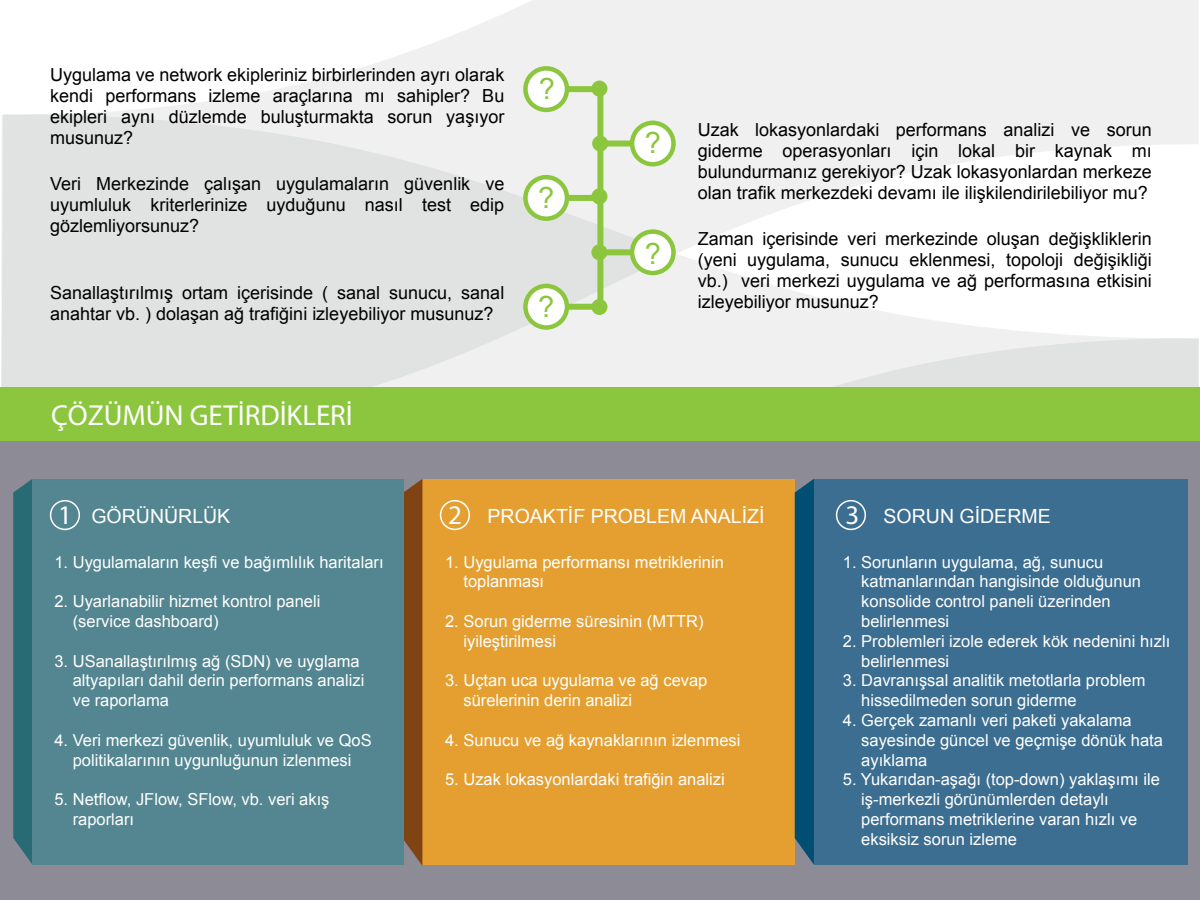
<style>
.page{position:relative;width:1200px;height:900px;background:#fff}
.page>*{position:absolute;margin:0;border:0;box-sizing:border-box;transform-origin:0 0}
.t1{font:29.1px "Arial";color:#8cc63f}
.t2{font:28.95px "Myriad Pro";color:#fff}
.t3{font:27px "Myriad Pro";color:#fff}
.t4{font:19.5px "Arial";color:#fff}
.t5{font:18px/21px "Arial";color:#000;text-align:justify}
.t6{font:16.5px/19.8px "Arial";color:#fff}
</style>
<div class="page">
<svg style="left:77px;top:0;width:1122px;height:387px;fill:#f0f0f0"></svg>
<svg style="left:1px;top:114px;width:675px;height:273px;fill:#e1e2e2"></svg>
<div style="left:0;top:387px;width:1200px;height:513px;background:#8d8b96"></div>
<div style="left:0;top:387px;width:1200px;height:54px;background:#8cc63f"></div>
<div style="left:597px;top:89px;width:6px;height:218px;background:#8cc63f"></div>
<svg style="left:525px;top:68px;width:42px;height:42px"></svg>
<div style="left:523px;top:66px;width:46px;height:46px;border:4px solid #8cc63f;border-radius:50%"></div>
<div style="left:567px;top:86px;width:33px;height:6px;background:#8cc63f"></div>
<div style="left:591px;top:81px;width:16px;height:16px;background:#8cc63f;border-radius:50%"></div>
<svg style="left:525px;top:177px;width:42px;height:42px"></svg>
<div style="left:523px;top:175px;width:46px;height:46px;border:4px solid #8cc63f;border-radius:50%"></div>
<div style="left:567px;top:195px;width:33px;height:6px;background:#8cc63f"></div>
<div style="left:591px;top:188px;width:16px;height:16px;background:#8cc63f;border-radius:50%"></div>
<div style="left:525px;top:286px;width:42px;height:41px;background:#fff;border-radius:50%"></div>
<div style="left:523px;top:284px;width:46px;height:46px;border:4px solid #8cc63f;border-radius:50%"></div>
<div style="left:567px;top:304px;width:33px;height:6px;background:#8cc63f"></div>
<div style="left:591px;top:299px;width:16px;height:16px;background:#8cc63f;border-radius:50%"></div>
<div style="left:599px;top:141px;width:34px;height:6px;background:#8cc63f"></div>
<div style="left:592px;top:136px;width:16px;height:16px;background:#8cc63f;border-radius:50%"></div>
<div style="left:632px;top:123px;width:41px;height:41px;background:#fff;border-radius:50%"></div>
<div style="left:630px;top:121px;width:46px;height:45px;border:4px solid #8cc63f;border-radius:50%"></div>
<div style="left:603px;top:249px;width:29px;height:6px;background:#8cc63f"></div>
<div style="left:591px;top:244px;width:16px;height:16px;background:#8cc63f;border-radius:50%"></div>
<div style="left:632px;top:232px;width:41px;height:41px;background:#fff;border-radius:50%"></div>
<div style="left:630px;top:229px;width:46px;height:46px;border:4px solid #8cc63f;border-radius:50%"></div>
<svg style="left:13px;top:479px;width:19px;height:385px;background:#2e6d77"></svg>
<div style="left:421px;top:479px;width:373px;height:386px;background:#e49f30"></div>
<div style="left:814px;top:479px;width:373px;height:386px;background:#3c6e91"></div>
<div style="left:404px;top:479px;width:18px;height:386px;background:#804414"></div>
<div style="left:440px;top:500px;width:30px;height:30px;border:2px solid #fff;border-radius:50%"></div>
<div style="left:795px;top:479px;width:19px;height:386px;background:#004f72"></div>
<div style="left:836px;top:500px;width:30px;height:30px;border:2px solid #fff;border-radius:50%"></div>
<div style="left:32px;top:479px;width:372px;height:386px;background:#538691"></div>
<div style="left:50px;top:500px;width:30px;height:30px;border:2px solid #fff;border-radius:50%"></div>
<p class="t5" style="left:50px;top:65px;width:456px">Uygulama ve network ekipleriniz birbirlerinden ayrı olarak kendi performans izleme araçlarına mı sahipler? Bu ekipleri aynı düzlemde buluşturmakta sorun yaşıyor musunuz?</p>
<p class="t5" style="left:50px;top:173px;width:456px">Veri Merkezinde çalışan uygulamaların güvenlik ve uyumluluk kriterlerinize uyduğunu nasıl test edip gözlemliyorsunuz?</p>
<p class="t5" style="left:50px;top:282px;width:456px">Sanallaştırılmış ortam içerisinde ( sanal sunucu, sanal anahtar vb. ) dolaşan ağ trafiğini izleyebiliyor musunuz?</p>
<h2 class="t2" style="left:51px;top:398px;width:303px">ÇÖZÜMÜN GETİRDİKLERİ</h2>
<h1 class="t1" style="left:539px;top:70px;width:18px">?</h1>
<h1 class="t1" style="left:538px;top:179px;width:18px">?</h1>
<h1 class="t1" style="left:538px;top:288px;width:18px">?</h1>
<h1 class="t1" style="left:645px;top:124px;width:18px">?</h1>
<h1 class="t1" style="left:645px;top:234px;width:18px">?</h1>
<p class="t5" style="left:698px;top:119px;width:456px">Uzak lokasyonlardaki performans analizi ve sorun giderme operasyonları için lokal bir kaynak mı bulundurmanız gerekiyor? Uzak lokasyonlardan merkeze olan trafik merkezdeki devamı ile ilişkilendirilebiliyor mu?</p>
<p class="t5" style="left:698px;top:228px;width:456px">Zaman içerisinde veri merkezinde oluşan değişkliklerin (yeni uygulama, sunucu eklenmesi, topoloji değişikliği vb.) veri merkezi uygulama ve ağ performasına etkisini izleyebiliyor musunuz?</p>
<h3 class="t3" style="left:448px;top:498px;width:15px">2</h3>
<h3 class="t3" style="left:846px;top:498px;width:15px">3</h3>
<p class="t6" style="left:463px;top:552px;width:262px;text-indent:-18px">1. Uygulama performansı metriklerinin toplanması</p>
<p class="t6" style="left:463px;top:611px;width:242px;text-indent:-18px">2. Sorun giderme süresinin (MTTR) iyileştirilmesi</p>
<p class="t6" style="left:463px;top:671px;width:245px;text-indent:-18px">3. Uçtan uca uygulama ve ağ cevap sürelerinin derin analizi</p>
<p class="t6" style="left:445px;top:730px;width:297px">4. Sunucu ve ağ kaynaklarının izlenmesi</p>
<p class="t6" style="left:445px;top:770px;width:281px">5. Uzak lokasyonlardaki trafiğin analizi</p>
<h3 class="t3" style="left:58px;top:498px;width:15px">1</h3>
<p class="t4" style="left:488px;top:504px;width:278px">PROAKTİF PROBLEM ANALİZİ</p>
<p class="t4" style="left:884px;top:504px;width:169px">SORUN GİDERME</p>
<p class="t6" style="left:54px;top:552px;width:331px">1. Uygulamaların keşfi ve bağımlılık haritaları</p>
<p class="t6" style="left:73px;top:592px;width:249px;text-indent:-18px">2. Uyarlanabilir hizmet kontrol paneli (service dashboard)</p>
<p class="t6" style="left:73px;top:651px;width:293px;text-indent:-18px">3. USanallaştırılmış ağ (SDN) ve uyglama altyapıları dahil derin performans analizi ve raporlama</p>
<p class="t6" style="left:54px;top:730px;width:319px;text-align:center">4. Veri merkezi güvenlik, uyumluluk ve QoS politikalarının uygunluğunun izlenmesi</p>
<p class="t6" style="left:73px;top:790px;width:258px;text-indent:-18px">5. Netflow, JFlow, SFlow, vb. veri akış raporları</p>
<p class="t4" style="left:91px;top:504px;width:140px">GÖRÜNÜRLÜK</p>
<p class="t6" style="left:861px;top:552px;width:281px;text-indent:-18px">1. Sorunların uygulama, ağ, sunucu katmanlarından hangisinde olduğunun konsolide control paneli üzerinden belirlenmesi</p>
<p class="t6" style="left:861px;top:631px;width:311px;text-indent:-18px">2. Problemleri izole ederek kök nedenini hızlı belirlenmesi</p>
<p class="t6" style="left:861px;top:671px;width:286px;text-indent:-18px">3. Davranışsal analitik metotlarla problem hissedilmeden sorun giderme</p>
<p class="t6" style="left:861px;top:710px;width:303px;text-indent:-18px">4. Gerçek zamanlı veri paketi yakalama sayesinde güncel ve geçmişe dönük hata ayıklama</p>
<p class="t6" style="left:861px;top:770px;width:300px;text-indent:-18px">5. Yukarıdan-aşağı (top-down) yaklaşımı ile iş-merkezli görünümlerden detaylı performans metriklerine varan hızlı ve eksiksiz sorun izleme</p>
</div>
